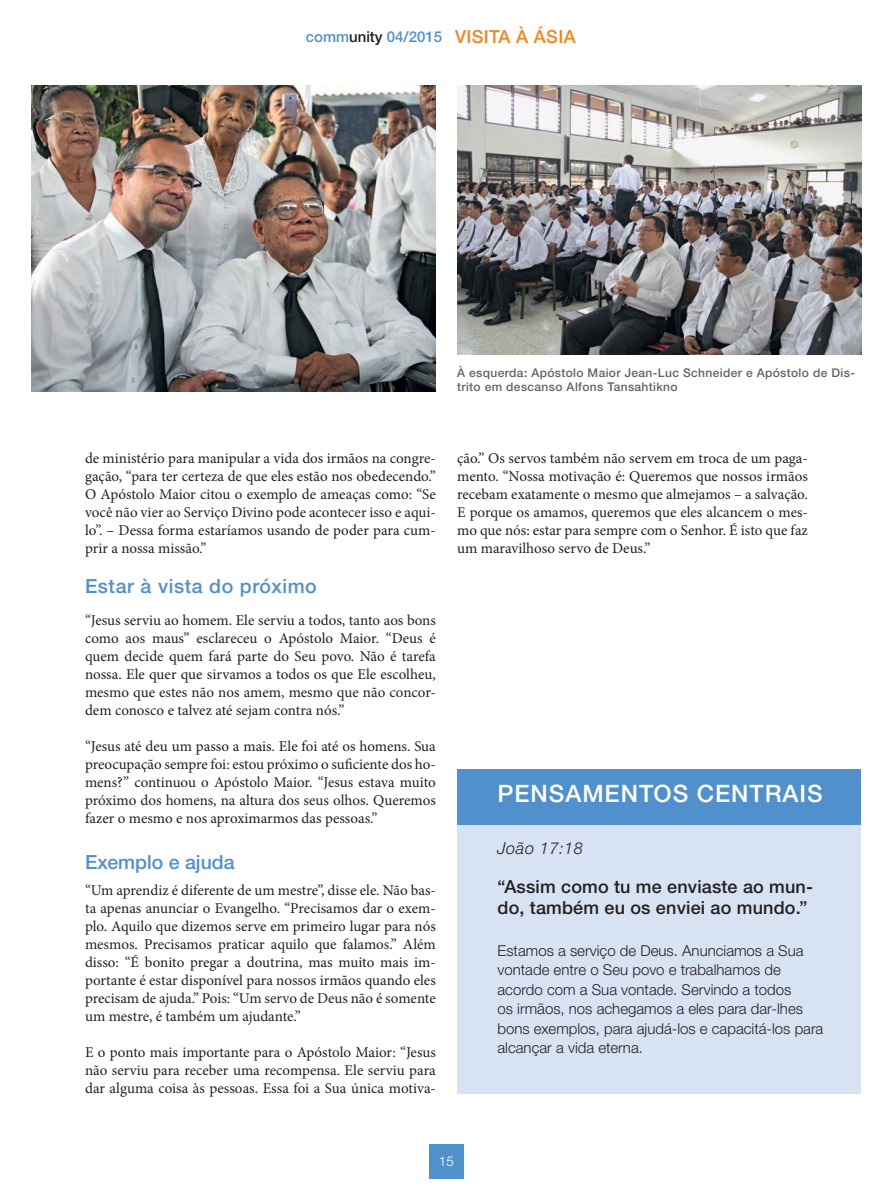
<style>
.page{position:relative;width:893px;height:1191px;background:#fff}
.page>*{position:absolute;margin:0;border:0;box-sizing:border-box;transform-origin:0 0}
._07_KG_Lauftext{font:500 24px "Helvetica Neue LTW1 G";letter-spacing:.04em;color:#fff}
._05_Zwischenzeile__m{font:500 19.5px "Helvetica Neue LTW1 G";letter-spacing:.03em;color:#5090cc}
._05_Zwischenzeile__e{font:500 19.5px "Helvetica Neue LTW1 G";color:#5090cc}
._07_KG_Lauftext_Fett{font:500 18px/21px "Helvetica Neue LTW1 G";letter-spacing:.01em;color:#231f20}
._14_Rubrikzeile_oben{font:500 18px "Helvetica Neue LTW1 G";letter-spacing:.02em;color:#f58520}
._07_KG_Bibelwort{font:italic 300 16.5px "Helvetica Neue LTW1 G";letter-spacing:.03em;color:#231f20}
._04_Lauftext{font:15px/18px "Minion Pro";color:#231f20;text-align:justify}
._07_KG_Lauftext-2{font:300 15px/19.5px "Helvetica Neue LTW1 G";color:#231f20}
.Einf__Abs{font:500 15px "Helvetica Neue LTW1 G";color:#5090cc}
.Einf__Abs-2{font:300 13.5px "Helvetica Neue LTW1 G";color:#fff}
._06_BU{font:500 12px/14.4px "Helvetica Neue LTW1 G";letter-spacing:.03em;color:#636366}
.s1{color:#231f20}
</style>
<div class="page">
<div style="left:429px;top:1144px;width:34px;height:34px;background:#5090cc"></div>
<div style="left:457px;top:769px;width:404px;height:324px;background:#d7e3f3"></div>
<div style="left:457px;top:769px;width:404px;height:55px;background:#5090cc"></div>
<img style="left:457px;top:85px;width:404px;height:270px">
<img style="left:32px;top:85px;width:404px;height:306px">
<p class="Einf__Abs" style="left:306px;top:27px;width:138px">comm<span class="s1">unity</span> 04/2015</p>
<p class="_14_Rubrikzeile_oben" style="left:455px;top:25px;width:122px">VISITA À ÁSIA</p>
<p class="_06_BU" style="left:457px;top:365px;width:399px">À esquerda: Apóstolo Maior Jean-Luc Schneider e Apóstolo de Dis&shy;trito em descanso Alfons Tansahtikno</p>
<p class="_04_Lauftext" style="left:85px;top:449px;width:352px">de ministério para manipular a vida dos irmãos na congre&shy;gação, “para ter certeza de que eles estão nos obedecendo.” O Apóstolo Maior citou o exemplo de ameaças como: “Se você não vier ao Serviço Divino pode acontecer isso e aqui&shy;lo”. – Dessa forma estaríamos usando de poder para cum&shy;prir a nossa missão.”</p>
<p class="_05_Zwischenzeile__m" style="left:85px;top:574px;width:233px">Estar à vista do próximo</p>
<p class="_04_Lauftext" style="left:85px;top:611px;width:352px">“Jesus serviu ao homem. Ele serviu a todos, tanto aos bons como aos maus” esclareceu o Apóstolo Maior. “Deus é quem decide quem fará parte do Seu povo. Não é tarefa nossa. Ele quer que sirvamos a todos os que Ele escolheu, mesmo que estes não nos amem, mesmo que não concor&shy;dem conosco e talvez até sejam contra nós.”</p>
<p class="_04_Lauftext" style="left:85px;top:737px;width:352px">“Jesus até deu um passo a mais. Ele foi até os homens. Sua preocupação sempre foi: estou próximo o suficiente dos ho&shy;mens?” continuou o Apóstolo Maior. “Jesus estava muito próximo dos homens, na altura dos seus olhos. Queremos fazer o mesmo e nos aproximarmos das pessoas.”</p>
<p class="_05_Zwischenzeile__e" style="left:85px;top:850px;width:151px">Exemplo e ajuda</p>
<p class="_04_Lauftext" style="left:85px;top:881px;width:352px">“Um aprendiz é diferente de um mestre”, disse ele. Não bas&shy;ta apenas anunciar o Evangelho. “Precisamos dar o exem&shy;plo. Aquilo que dizemos serve em primeiro lugar para nós mesmos. Precisamos praticar aquilo que falamos.” Além disso: “É bonito pregar a doutrina, mas muito mais im&shy;portante é estar disponível para nossos irmãos quando eles precisam de ajuda.” Pois: “Um servo de Deus não é somente um mestre, é também um ajudante.”</p>
<p class="_04_Lauftext" style="left:85px;top:1043px;width:352px">E o ponto mais importante para o Apóstolo Maior: “Jesus não serviu para receber uma recompensa. Ele serviu para dar alguma coisa às pessoas. Essa foi a Sua única motiva-</p>
<p class="_04_Lauftext" style="left:457px;top:449px;width:352px">ção.” Os servos também não servem em troca de um paga&shy;mento. “Nossa motivação é: Queremos que nossos irmãos recebam exatamente o mesmo que almejamos – a salvação.<br>E porque os amamos, queremos que eles alcancem o mes&shy;mo que nós: estar para sempre com o Senhor. É isto que faz um maravilhoso servo de Deus.”</p>
<p class="_07_KG_Lauftext" style="left:497px;top:779px;width:327px">PENSAMENTOS CENTRAIS</p>
<p class="_07_KG_Bibelwort" style="left:497px;top:838px;width:87px">João 17:18</p>
<p class="_07_KG_Lauftext_Fett" style="left:497px;top:876px;width:317px">“Assim como tu me enviaste ao mun&shy;do, também eu os enviei ao mundo.”</p>
<p class="_07_KG_Lauftext-2" style="left:497px;top:940px;width:327px">Estamos a serviço de Deus. Anunciamos a Sua vontade entre o Seu povo e trabalhamos de acordo com a Sua vontade. Servindo a todos<br>os irmãos, nos achegamos a eles para dar-lhes bons exemplos, para ajudá-los e capacitá-los para alcançar a vida eterna.</p>
<p class="Einf__Abs-2" style="left:439px;top:1153px;width:17px">15</p>
</div>
